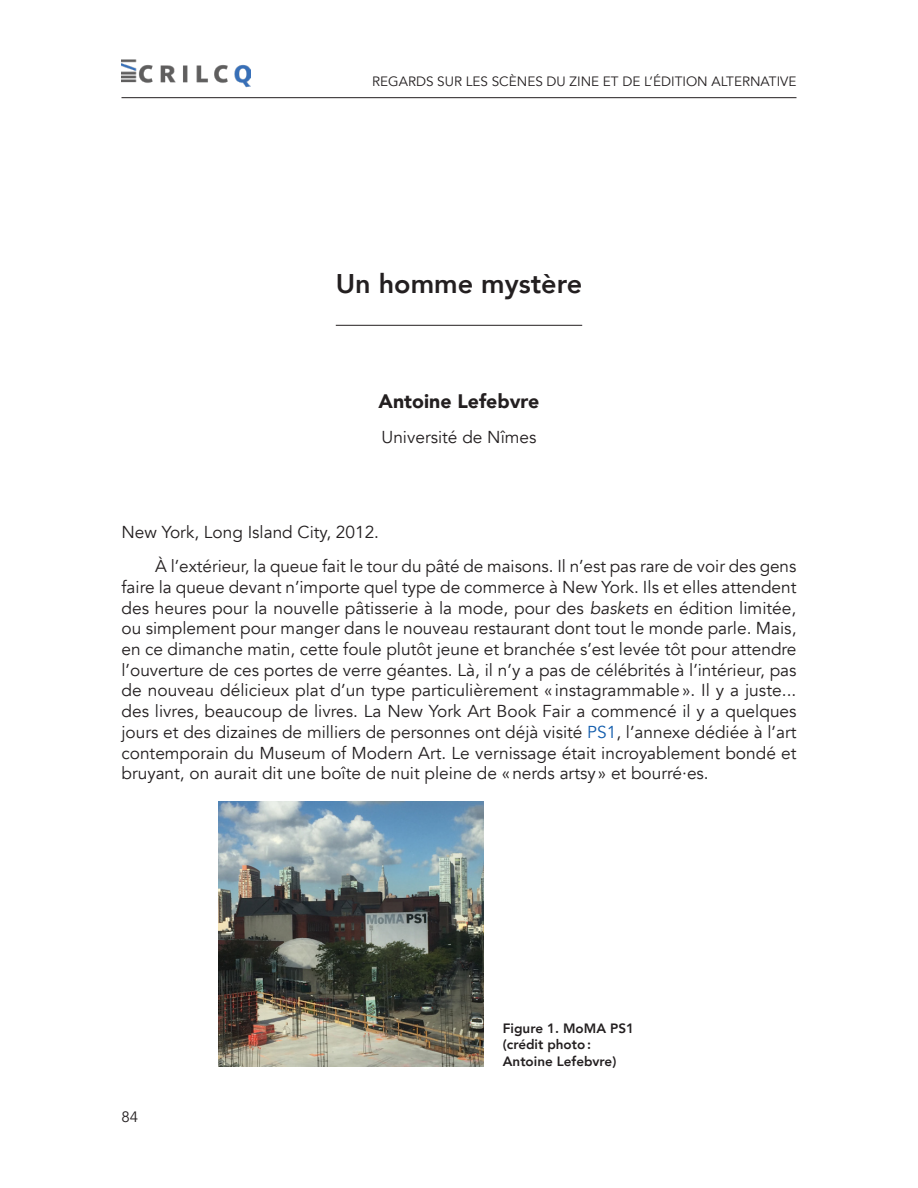
<style>
.page{position:relative;width:918px;height:1188px;background:#fff}
.page>*{position:absolute;margin:0;border:0;box-sizing:border-box;transform-origin:0 0}
.Titre_Section{font:800 27px "Avenir";color:#231f20}
.Auteur_rice{font:900 19.5px "Avenir";color:#231f20}
.Université{font:17.25px/20.7px "Avenir";color:#231f20;text-align:justify}
.t1{font:15px "Avenir";color:#231f20}
.t2{font:13.5px "Avenir";color:#231f20}
.Légende-Photo{font:800 13.5px/16.2px "Avenir";color:#231f20}
.s1{font-style:italic}
.s2{color:#145ead}
</style>
<div class="page">
<hr style="left:122px;top:97px;width:674px;height:1px;background:#231f20">
<img style="left:121px;top:59px;width:130px;height:29px">
<hr style="left:336px;top:325px;width:246px;height:1px;background:#231f20">
<img style="left:219px;top:802px;width:264px;height:264px">
<p class="t2" style="left:372px;top:74px;width:426px">REGARDS SUR LES SCÈNES DU ZINE ET DE L’ÉDITION ALTERNATIVE</p>
<p class="Titre_Section" style="left:336px;top:263px;width:248px">Un homme mystère</p>
<p class="Auteur_rice" style="left:379px;top:385px;width:162px">Antoine Lefebvre</p>
<p class="Université" style="left:382px;top:427px;width:156px">Université de Nîmes</p>
<p class="Université" style="left:122px;top:522px;width:259px">New York, Long Island City, 2012.</p>
<p class="Université" style="left:122px;top:556px;width:677px;text-indent:34px">À l’extérieur, la queue fait le tour du pâté de maisons. Il n’est pas rare de voir des gens faire la queue devant n’importe quel type de commerce à New York. Ils et elles attendent des heures pour la nouvelle pâtisserie à la mode, pour des <span class="s1">baskets</span> en édition limitée, ou simplement pour manger dans le nouveau restaurant dont tout le monde parle. Mais, en ce dimanche matin, cette foule plutôt jeune et branchée s’est levée tôt pour attendre l’ouverture de ces portes de verre géantes. Là, il n’y a pas de célébrités à l’intérieur, pas de nouveau délicieux plat d’un type particulièrement « instagrammable». Il y a juste... des livres, beaucoup de livres. La New York Art Book Fair a commencé il y a quelques jours et des dizaines de milliers de personnes ont déjà visité <span class="s2">PS1</span>, l’annexe dédiée à l’art contemporain du Museum of Modern Art. Le vernissage était incroyablement bondé et bruyant, on aurait dit une boîte de nuit pleine de «nerds artsy » et bourré·es.</p>
<p class="t1" style="left:122px;top:1108px;width:18px">84</p>
<p class="Légende-Photo" style="left:503px;top:1020px;width:133px">Figure 1. MoMA PS1 (crédit photo:<br>Antoine Lefebvre)</p>
</div>
